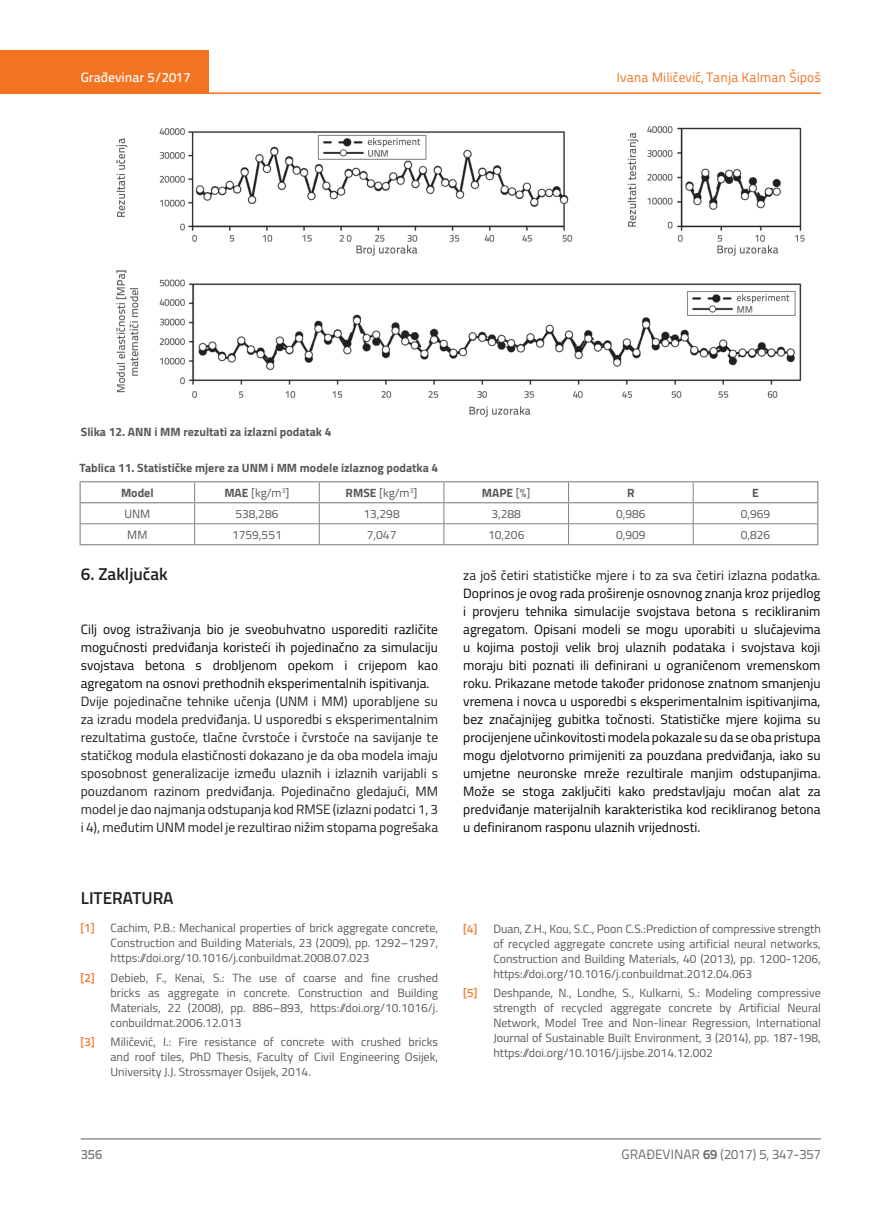
<style>
.page{position:relative;width:872px;height:1212px;background:#fff}
.page>*{position:absolute;margin:0;border:0;box-sizing:border-box;transform-origin:0 0}
.t1{font:600 17.25px "Titillium";color:#231f20}
.t2{font:13.5px/18px "Titillium";color:#040503;text-align:justify}
.t3{font:13.5px/18px "Titillium";color:#231f20;text-align:justify}
.t4{font:13.5px "Titillium Text 22 L";color:#f47321}
.t5{font:13.5px "Titillium Text 22 L";color:#6c6d70}
.t6{font:500 13.5px "Titillium Text 22 L";color:#fff}
.t7{font:500 13.5px "Titillium Text 22 L";color:#787a7d}
.t8{font:12px/15px "Titillium";color:#57585a;text-align:justify}
.t9{font:700 12px/24.9px "Titillium";color:#57585a}
.t10{font:500 12px "Titillium Text 22 L";color:#f47321}
.s1{font-weight:700}
.s2{font-weight:400}
</style>
<div class="page">
<div style="left:0;top:50px;width:208px;height:44px;background:#f47321"></div>
<hr style="left:0;top:92px;width:821px;height:2px;background:#f47321">
<hr style="left:81px;top:1139px;width:740px;height:1px;background:#57585a">
<img style="left:116px;top:126px;width:689px;height:292px">
<hr style="left:81px;top:523px;width:114px;height:1px;background:#808285">
<hr style="left:195px;top:523px;width:124px;height:1px;background:#808285">
<svg style="left:194px;top:482px;width:1px;height:62px"></svg>
<hr style="left:319px;top:523px;width:125px;height:1px;background:#808285">
<svg style="left:319px;top:482px;width:1px;height:62px"></svg>
<hr style="left:444px;top:523px;width:124px;height:1px;background:#808285">
<svg style="left:443px;top:482px;width:1px;height:62px"></svg>
<hr style="left:568px;top:523px;width:125px;height:1px;background:#808285">
<svg style="left:568px;top:482px;width:1px;height:62px"></svg>
<hr style="left:693px;top:523px;width:124px;height:1px;background:#808285">
<svg style="left:693px;top:482px;width:1px;height:62px"></svg>
<hr style="left:80px;top:544px;width:115px;height:1px;background:#808285">
<hr style="left:195px;top:544px;width:124px;height:1px;background:#808285">
<hr style="left:319px;top:544px;width:125px;height:1px;background:#808285">
<hr style="left:444px;top:544px;width:124px;height:1px;background:#808285">
<hr style="left:568px;top:544px;width:125px;height:1px;background:#808285">
<hr style="left:693px;top:544px;width:125px;height:1px;background:#808285">
<hr style="left:80px;top:481px;width:115px;height:1px;background:#808285">
<svg style="left:80px;top:482px;width:1px;height:62px"></svg>
<hr style="left:195px;top:481px;width:124px;height:1px;background:#808285">
<hr style="left:319px;top:481px;width:125px;height:1px;background:#808285">
<hr style="left:444px;top:481px;width:124px;height:1px;background:#808285">
<hr style="left:568px;top:481px;width:125px;height:1px;background:#808285">
<hr style="left:693px;top:481px;width:125px;height:1px;background:#808285">
<svg style="left:817px;top:482px;width:1px;height:62px"></svg>
<hr style="left:80px;top:502px;width:115px;height:1px;background:#808285">
<hr style="left:195px;top:502px;width:124px;height:1px;background:#808285">
<hr style="left:319px;top:502px;width:125px;height:1px;background:#808285">
<hr style="left:444px;top:502px;width:124px;height:1px;background:#808285">
<hr style="left:568px;top:502px;width:125px;height:1px;background:#808285">
<hr style="left:693px;top:502px;width:125px;height:1px;background:#808285">
<p class="t6" style="left:81px;top:67px;width:111px">Građevinar 5/2017</p>
<p class="t4" style="left:617px;top:68px;width:205px">Ivana Miličević, Tanja Kalman Šipoš</p>
<p class="t9" style="left:81px;top:418px;width:252px">Slika 12. ANN i MM rezultati za izlazni podatak 4</p>
<p class="t9" style="left:121px;top:455px;width:319px;text-indent:-42px">Tablica 11. Statističke mjere za UNM i MM modele izlaznog podatka 4<br>Model</p>
<p class="t8" style="left:224px;top:484px;width:67px"><span class="s1">MAE</span> [kg/m<sup>3</sup>]</p>
<p class="t8" style="left:345px;top:484px;width:73px"><span class="s1">RMSE</span> [kg/m<sup>3</sup>]</p>
<p class="t9" style="left:482px;top:479px;width:50px">MAPE <span class="s2">[%]</span></p>
<p class="t9" style="left:627px;top:479px;width:9px">R</p>
<p class="t9" style="left:752px;top:479px;width:8px">E</p>
<p class="t8" style="left:124px;top:505px;width:27px">UNM</p>
<p class="t8" style="left:235px;top:505px;width:44px">538,286</p>
<p class="t8" style="left:363px;top:505px;width:38px">13,298</p>
<p class="t8" style="left:491px;top:505px;width:31px">3,288</p>
<p class="t8" style="left:616px;top:505px;width:31px">0,986</p>
<p class="t8" style="left:740px;top:505px;width:31px">0,969</p>
<p class="t8" style="left:127px;top:526px;width:22px">MM</p>
<p class="t8" style="left:232px;top:526px;width:51px">1759,551</p>
<p class="t8" style="left:367px;top:526px;width:31px">7,047</p>
<p class="t8" style="left:488px;top:526px;width:38px">10,206</p>
<p class="t8" style="left:616px;top:526px;width:31px">0,909</p>
<p class="t8" style="left:740px;top:526px;width:31px">0,826</p>
<h1 class="t1" style="left:81px;top:561px;width:89px">6. Zaključak</h1>
<p class="t2" style="left:81px;top:620px;width:359px">Cilj ovog istraživanja bio je sveobuhvatno usporediti različite mogućnosti predviđanja koristeći ih pojedinačno za simulaciju svojstava betona s drobljenom opekom i crijepom kao agregatom na osnovi prethodnih eksperimentalnih ispitivanja.</p>
<p class="t3" style="left:81px;top:692px;width:359px">Dvije pojedinačne tehnike učenja (UNM i MM) uporabljene su za izradu modela predviđanja. U usporedbi s eksperimentalnim rezultatima gustoće, tlačne čvrstoće i čvrstoće na savijanje te statičkog modula elastičnosti dokazano je da oba modela imaju sposobnost generalizacije između ulaznih i izlaznih varijabli s pouzdanom razinom predviđanja. Pojedinačno gledajući, MM model je dao najmanja odstupanja kod RMSE (izlazni podatci 1, 3 i 4), međutim UNM model je rezultirao nižim stopama pogrešaka</p>
<h1 class="t1" style="left:81px;top:885px;width:94px">LITERATURA</h1>
<p class="t10" style="left:81px;top:919px;width:15px">[1]</p>
<p class="t8" style="left:111px;top:920px;width:329px">Cachim, P.B.: Mechanical properties of brick aggregate concrete, Construction and Building Materials, 23 (2009), pp. 1292–1297, https://doi.org/10.1016/j.conbuildmat.2008.07.023</p>
<p class="t10" style="left:81px;top:968px;width:15px">[2]</p>
<p class="t8" style="left:111px;top:969px;width:329px">Debieb, F., Kenai, S.: The use of coarse and fine crushed bricks as aggregate in concrete. Construction and Building Materials, 22 (2008), pp. 886–893, https://doi.org/10.1016/j. conbuildmat.2006.12.013</p>
<p class="t10" style="left:81px;top:1033px;width:15px">[3]</p>
<p class="t8" style="left:111px;top:1034px;width:329px">Miličević, I.: Fire resistance of concrete with crushed bricks and roof tiles, PhD Thesis, Faculty of Civil Engineering Osijek, University J.J. Strossmayer Osijek, 2014.</p>
<p class="t3" style="left:463px;top:565px;width:359px">za još četiri statističke mjere i to za sva četiri izlazna podatka.</p>
<p class="t2" style="left:463px;top:583px;width:359px">Doprinos je ovog rada proširenje osnovnog znanja kroz prijedlog i provjeru tehnika simulacije svojstava betona s recikliranim agregatom. Opisani modeli se mogu uporabiti u slučajevima u kojima postoji velik broj ulaznih podataka i svojstava koji moraju biti poznati ili definirani u ograničenom vremenskom roku. Prikazane metode također pridonose znatnom smanjenju vremena i novca u usporedbi s eksperimentalnim ispitivanjima, bez značajnijeg gubitka točnosti. Statističke mjere kojima su procijenjene učinkovitosti modela pokazale su da se oba pristupa mogu djelotvorno primijeniti za pouzdana predviđanja, iako su umjetne neuronske mreže rezultirale manjim odstupanjima.<br>Može se stoga zaključiti kako predstavljaju moćan alat za predviđanje materijalnih karakteristika kod recikliranog betona u definiranom rasponu ulaznih vrijednosti.</p>
<p class="t10" style="left:463px;top:919px;width:15px">[4]</p>
<p class="t8" style="left:493px;top:920px;width:329px">Duan, Z.H., Kou, S.C., Poon C.S.:Prediction of compressive strength of recycled aggregate concrete using artificial neural networks, Construction and Building Materials, 40 (2013), pp. 1200-1206, https://doi.org/10.1016/j.conbuildmat.2012.04.063</p>
<p class="t10" style="left:463px;top:984px;width:15px">[5]</p>
<p class="t8" style="left:493px;top:985px;width:329px">Deshpande, N., Londhe, S., Kulkarni, S.: Modeling compressive strength of recycled aggregate concrete by Artificial Neural Network, Model Tree and Non-linear Regression, International Journal of Sustainable Built Environment, 3 (2014), pp. 187-198, https://doi.org/10.1016/j.ijsbe.2014.12.002</p>
<p class="t7" style="left:81px;top:1144px;width:23px">356</p>
<p class="t5" style="left:621px;top:1144px;width:201px">GRAĐEVINAR <span class="s1">69</span> (2017) 5, 347-357</p>
</div>
